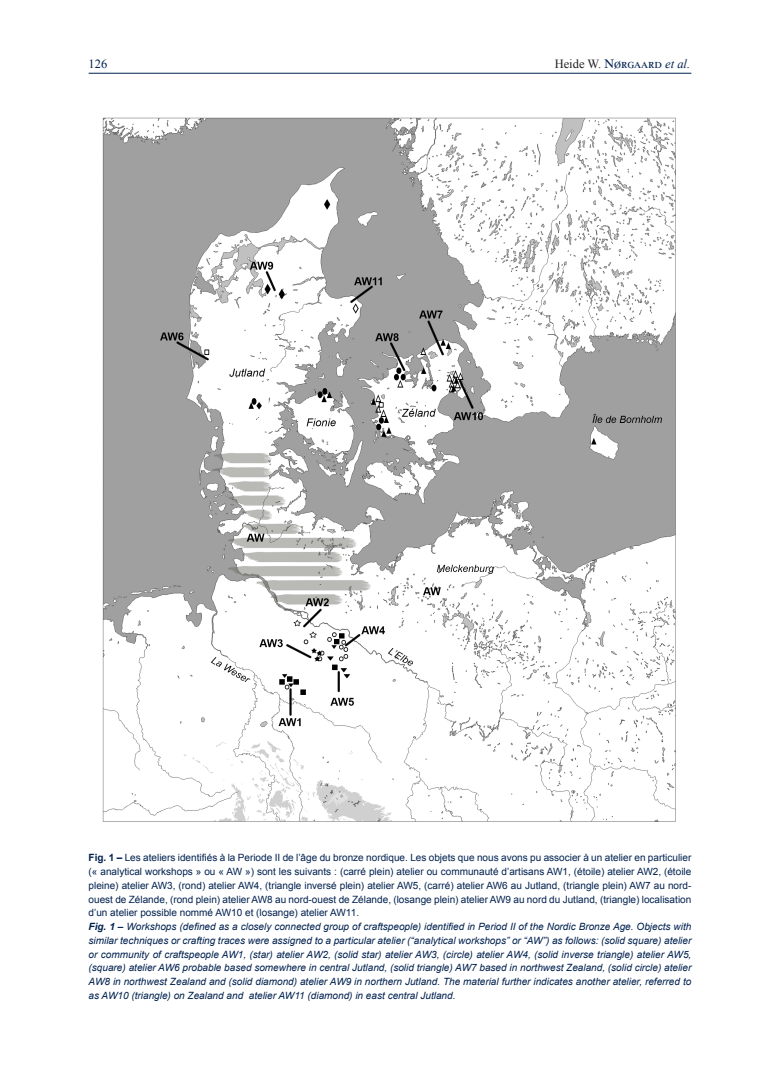
<style>
.page{position:relative;width:780px;height:1088px;background:#fff}
.page>*{position:absolute;margin:0;border:0;box-sizing:border-box;transform-origin:0 0}
.t1{font:12.5px "Times Ten Roman SC";color:#00214f}
.t2{font:12.5px "Times New Roman";color:#00214f}
.Figures{font:italic 10px/13.8px "Arial";color:#00214f;text-align:justify}
.Figures-2{font:10px/13.8px "Arial";color:#00214f;text-align:justify}
.s1{font-family:"Times New Roman";color:#231f20}
.s2{font-family:"Times New Roman";font-style:italic}
.s3{font-weight:700}
</style>
<div class="page">
<hr style="left:89px;top:73px;width:602px;height:1px;background:#00214f">
<img style="left:102px;top:117px;width:574px;height:705px">
<p class="t2" style="left:89px;top:55px;width:20px">126</p>
<p class="t1" style="left:554px;top:56px;width:137px"><span class="s1">Heide W.</span> Nørgaard <span class="s2">et al.</span></p>
<p class="Figures-2" style="left:89px;top:851px;width:604px"><span class="s3">Fig. 1 –</span> Les ateliers identifiés à la Periode II de l’âge du bronze nordique. Les objets que nous avons pu associer à un atelier en particulier (« analytical workshops » ou « AW ») sont les suivants : (carré plein) atelier ou communauté d’artisans AW1, (étoile) atelier AW2, (étoile pleine) atelier AW3, (rond) atelier AW4, (triangle inversé plein) atelier AW5, (carré) atelier AW6 au Jutland, (triangle plein) AW7 au nord&shy;ouest de Zélande, (rond plein) atelier AW8 au nord-ouest de Zélande, (losange plein) atelier AW9 au nord du Jutland, (triangle) localisation d’un atelier possible nommé AW10 et (losange) atelier AW11.</p>
<p class="Figures" style="left:89px;top:920px;width:604px"><span class="s3">Fig. 1 –</span> Workshops (defined as a closely connected group of craftspeople) identified in Period II of the Nordic Bronze Age. Objects with similar techniques or crafting traces were assigned to a particular atelier (“analytical workshops” or “AW”) as follows: (solid square) atelier or community of craftspeople AW1, (star) atelier AW2, (solid star) atelier AW3, (circle) atelier AW4, (solid inverse triangle) atelier AW5, (square) atelier AW6 probable based somewhere in central Jutland, (solid triangle) AW7 based in northwest Zealand, (solid circle) atelier AW8 in northwest Zealand and (solid diamond) atelier AW9 in northern Jutland. The material further indicates another atelier, referred to as AW10 (triangle) on Zealand and atelier AW11 (diamond) in east central Jutland.</p>
</div>
